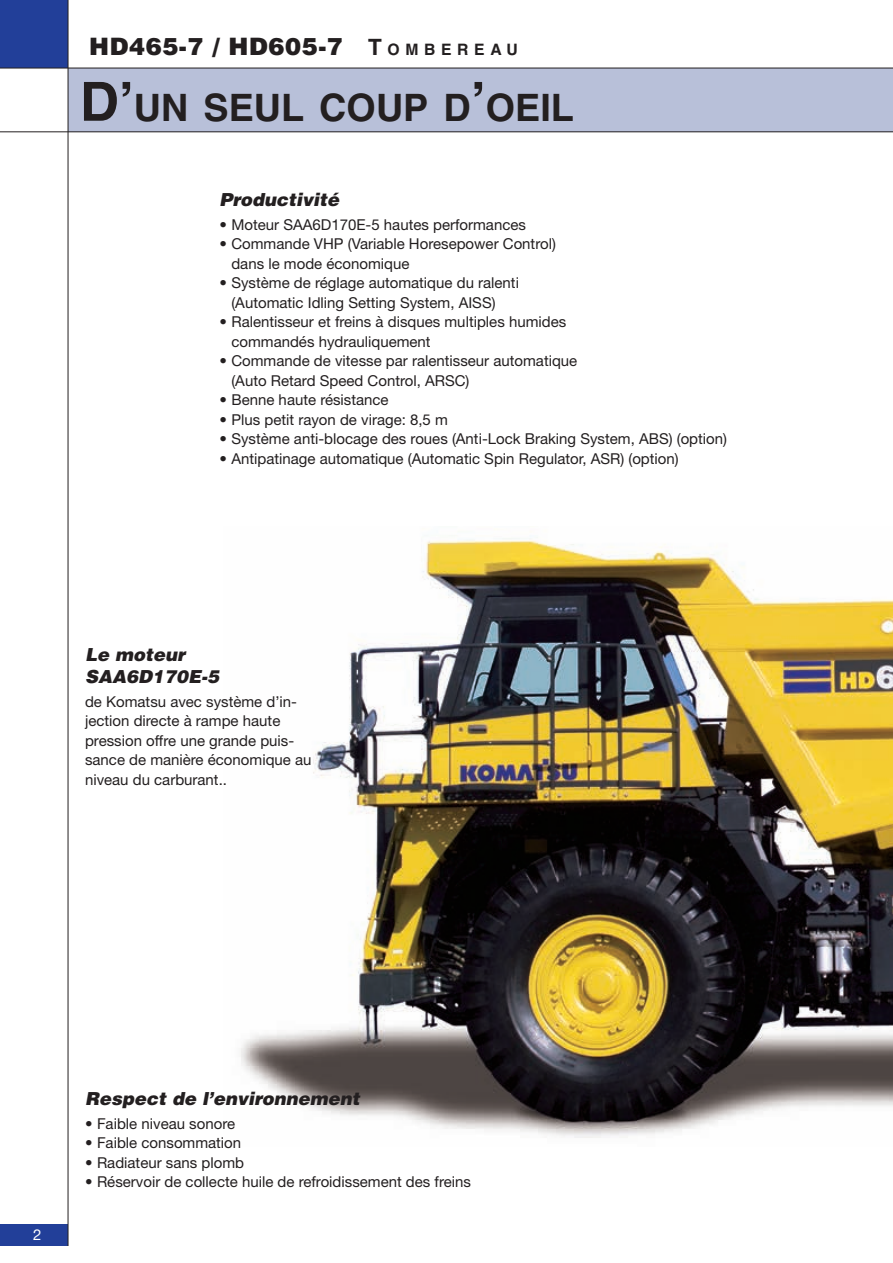
<style>
.page{position:relative;width:893px;height:1263px;background:#fff}
.page>*{position:absolute;margin:0;border:0;box-sizing:border-box;transform-origin:0 0}
.t1{font:700 37.8px "Helvetica";color:#231f20}
.t2{font:900 24px "Helvetica";letter-spacing:.025em;color:#231f20}
.t3{font:italic 900 18px/21.6px "Helvetica";color:#231f20}
.t4{font:15px/19.5px "Helvetica Neue LT Pro";color:#231f20}
.t5{font:15px "Helvetica Neue LT Pro";color:#fff}
.s1{font-weight:700;font-size:22.5px}
.s2{font-weight:700;font-size:15.75px}
.s3{font-size:54px}
</style>
<div class="page">
<div style="left:0;top:0;width:68px;height:68px;background:#223f99"></div>
<div style="left:0;top:1225px;width:68px;height:21px;background:#223f99"></div>
<div style="left:68px;top:68px;width:825px;height:64px;background:#b8c0d9"></div>
<hr style="left:0;top:68px;width:893px;height:1px;background:#231f20">
<hr style="left:68px;top:0;width:1px;height:1246px;background:#231f20">
<hr style="left:0;top:131px;width:893px;height:1px;background:#231f20">
<img style="left:241px;top:538px;width:652px;height:600px">
<h2 class="t2" style="left:89px;top:31px;width:430px">HD465-7 / HD605-7 <span class="s1">T</span> <span class="s2">O M B E R E A U</span></h2>
<h1 class="t1" style="left:80px;top:84px;width:496px"><span class="s3">D’</span>UN SEUL COUP D<span class="s3">’</span>OEIL</h1>
<p class="t3" style="left:219px;top:188px;width:121px">Productivité</p>
<p class="t4" style="left:219px;top:214px;width:308px">• Moteur SAA6D170E-5 hautes performances</p>
<p class="t4" style="left:231px;top:234px;width:326px;text-indent:-12px">• Commande VHP (Variable Horesepower Control) dans le mode économique</p>
<p class="t4" style="left:231px;top:273px;width:289px;text-indent:-12px">• Système de réglage automatique du ralenti (Automatic Idling Setting System, AISS)</p>
<p class="t4" style="left:231px;top:312px;width:336px;text-indent:-12px">• Ralentisseur et freins à disques multiples humides commandés hydrauliquement</p>
<p class="t4" style="left:231px;top:351px;width:347px;text-indent:-12px">• Commande de vitesse par ralentisseur automatique (Auto Retard Speed Control, ARSC)</p>
<p class="t4" style="left:219px;top:390px;width:171px">• Benne haute résistance</p>
<p class="t4" style="left:219px;top:409px;width:230px">• Plus petit rayon de virage: 8,5 m</p>
<p class="t4" style="left:219px;top:429px;width:509px">• Système anti-blocage des roues (Anti-Lock Braking System, ABS) (option)</p>
<p class="t4" style="left:219px;top:448px;width:461px">• Antipatinage automatique (Automatic Spin Regulator, ASR) (option)</p>
<p class="t3" style="left:85px;top:644px;width:136px">Le moteur<br>SAA6D170E-5</p>
<p class="t4" style="left:85px;top:691px;width:228px">de Komatsu avec système d’in&shy;jection directe à rampe haute pression offre une grande puis&shy;sance de manière économique au niveau du carburant..</p>
<p class="t5" style="left:33px;top:1225px;width:10px">2</p>
<p class="t3" style="left:85px;top:1087px;width:276px">Respect de l’environnement</p>
<p class="t4" style="left:85px;top:1113px;width:152px">• Faible niveau sonore</p>
<p class="t4" style="left:85px;top:1133px;width:158px">• Faible consommation</p>
<p class="t4" style="left:85px;top:1152px;width:160px">• Radiateur sans plomb</p>
<p class="t4" style="left:85px;top:1172px;width:387px">• Réservoir de collecte huile de refroidissement des freins</p>
</div>
